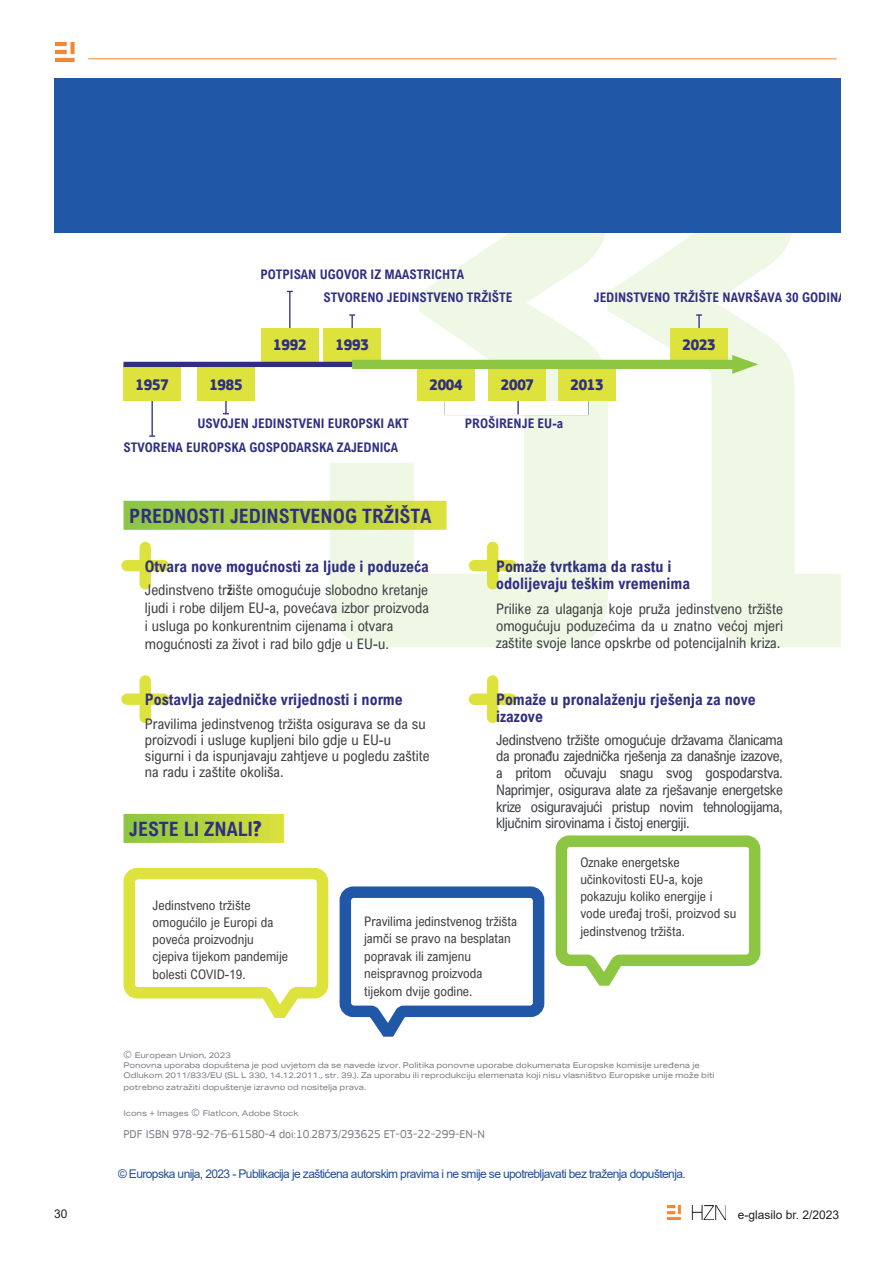
<style>
.page{position:relative;width:893px;height:1263px;background:#fff}
.page>*{position:absolute;margin:0;border:0;box-sizing:border-box;transform-origin:0 0}
.t1{font:700 19.8px "Arial Nova Cond";color:#302e81}
.t2{font:700 15.9px/17.2px "Arial Nova Cond";color:#302e81}
.t3{font:700 15.9px "EC Square Sans Cond Pro";letter-spacing:-.01em;color:#302e81}
.t4{font:14.55px/16.8px "Arial Nova Cond";color:#3d3f43}
.t5{font:13.2px/17.4px "Arial Nova Cond";color:#3d3f43}
.t6{font:700 13.2px/23.7px "Arial Nova Cond";color:#302e82}
.t7{font:12px "Arial";letter-spacing:-.05em;color:#204d97}
.t8{font:12px "Arial";color:#231f20}
.t9{font:11.85px "EC Square Sans Pro";color:#757a81}
.t10{font:7.95px/10.4px "Aktiv Grotesk Ex";color:#767880}
.t11{font:7.95px "Aktiv Grotesk Ex";color:#757a81}
.s1{font-weight:700}
.s2{font-family:"EC Square Sans Cond Pro";font-size:22.5px}
.s3{font-family:"EC Square Sans Pro";font-size:10.5px;color:#757a81}
.s4{color:#757a81}
.s5{font-family:"EC Square Sans Pro";font-size:10.5px}
</style>
<div class="page">
<img style="left:55px;top:42px;width:19px;height:19px">
<img style="left:668px;top:1206px;width:57px;height:13px">
<hr style="left:88px;top:59px;width:749px;height:1px;background:#f58630">
<svg style="left:608px;top:233px;width:232px;height:414px"></svg>
<svg style="left:330px;top:233px;width:278px;height:414px;fill:#eff7e5"></svg>
<div style="left:54px;top:79px;width:786px;height:154px;background:#2058a7"></div>
<svg style="left:121px;top:542px;width:48px;height:47px"></svg>
<svg style="left:121px;top:675px;width:48px;height:48px"></svg>
<svg style="left:469px;top:542px;width:48px;height:47px"></svg>
<svg style="left:469px;top:675px;width:48px;height:48px"></svg>
<svg style="left:223px;top:401px;width:6px;height:13px"></svg>
<svg style="left:149px;top:435px;width:6px;height:2px"></svg>
<svg style="left:349px;top:314px;width:6px;height:14px"></svg>
<svg style="left:696px;top:314px;width:6px;height:14px"></svg>
<div style="left:445px;top:400px;width:143px;height:15px;background:#fff"></div>
<svg style="left:517px;top:401px;width:2px;height:13px"></svg>
<div style="left:197px;top:364px;width:58px;height:37px;background:#dde23c"></div>
<div style="left:124px;top:364px;width:57px;height:37px;background:#dde23c"></div>
<div style="left:261px;top:328px;width:57px;height:36px;background:#dde23c"></div>
<div style="left:323px;top:328px;width:58px;height:36px;background:#dde23c"></div>
<div style="left:670px;top:328px;width:58px;height:36px;background:#dde23c"></div>
<div style="left:417px;top:364px;width:58px;height:37px;background:#dde23c"></div>
<div style="left:558px;top:364px;width:58px;height:37px;background:#dde23c"></div>
<div style="left:489px;top:364px;width:57px;height:37px;background:#dde23c"></div>
<div style="left:124px;top:501px;width:323px;height:29px;background:linear-gradient(to right,#88c443,#dae13c)"></div>
<div style="left:124px;top:814px;width:160px;height:29px;background:linear-gradient(to right,#88c443,#d9e03c)"></div>
<div style="left:352px;top:360px;width:391px;height:9px;background:#8cc642"></div>
<svg style="left:732px;top:355px;width:26px;height:19px"></svg>
<svg style="left:123px;top:830px;width:638px;height:207px"></svg>
<div style="left:124px;top:362px;width:228px;height:5px;background:#302e82"></div>
<p class="t8" style="left:54px;top:1206px;width:15px">30</p>
<p class="t6" style="left:324px;top:262px;width:190px;text-indent:-63px">POTPISAN UGOVOR IZ MAASTRICHTA<br>STVORENO JEDINSTVENO TRŽIŠTE</p>
<p class="t6" style="left:594px;top:285px;width:253px">JEDINSTVENO TRŽIŠTE NAVRŠAVA 30 GODINA</p>
<p class="t3" style="left:273px;top:335px;width:35px">1992</p>
<p class="t3" style="left:335px;top:335px;width:35px">1993</p>
<p class="t3" style="left:682px;top:335px;width:35px">2023</p>
<p class="t3" style="left:136px;top:375px;width:35px">1957</p>
<p class="t3" style="left:209px;top:375px;width:35px">1985</p>
<p class="t3" style="left:429px;top:375px;width:35px">2004</p>
<p class="t3" style="left:501px;top:375px;width:35px">2007</p>
<p class="t3" style="left:570px;top:375px;width:35px">2013</p>
<p class="t6" style="left:124px;top:411px;width:287px;text-indent:74px">USVOJEN JEDINSTVENI EUROPSKI AKT<br>STVORENA EUROPSKA GOSPODARSKA ZAJEDNICA</p>
<p class="t6" style="left:465px;top:411px;width:100px">PROŠIRENJE EU-a</p>
<h1 class="t1" style="left:129px;top:504px;width:304px">PREDNOSTI JEDINSTVENOG TRŽIŠTA</h1>
<p class="t2" style="left:145px;top:557px;width:286px">Otvara nove mogućnosti za ljude i poduzeća</p>
<p class="t4" style="left:145px;top:581px;width:285px;line-height:18px">Jedinstveno tr<span class="s1">ž</span>ište omogućuje slobodno kretanje ljudi i robe diljem EU-a, povećava izbor proizvoda i usluga po konkurentnim cijenama i otvara mogućnosti za život i rad bilo gdje u EU-u.</p>
<p class="t2" style="left:145px;top:690px;width:259px">Postavlja zajedničke vrijednosti i norme</p>
<p class="t4" style="left:145px;top:715px;width:286px;line-height:16px">Pravilima jedinstvenog tržišta osigurava se da su proizvodi i usluge kupljeni bilo gdje u EU-u sigurni i da ispunjavaju zahtjeve u pogledu zaštite na radu i zaštite okoliša.</p>
<h1 class="t1" style="left:129px;top:817px;width:134px">JESTE LI ZNALI<span class="s2">?</span></h1>
<p class="t2" style="left:496px;top:557px;width:196px">Pomaže tvrtkama da rastu i odolijevaju teškim vremenima</p>
<p class="t4" style="left:496px;top:600px;width:288px;text-align:justify">Prilike za ulaganja koje pruža jedinstveno tržište omogućuju poduzećima da u znatno većoj mjeri zaštite svoje lance opskrbe od potencijalnih kriza.</p>
<p class="t2" style="left:496px;top:690px;width:261px">Pomaže u pronalaženju rješenja za nove izazove</p>
<p class="t4" style="left:496px;top:731px;width:288px;text-align:justify">Jedinstveno tržište omogućuje državama članicama da pronađu zajednička rješenja za današnje izazove, a pritom očuvaju snagu svog gospodarstva.<br>Naprimjer, osigurava alate za rješavanje energetske krize osiguravajući pristup novim tehnologijama, ključnim sirovinama i čistoj energiji.</p>
<p class="t5" style="left:153px;top:896px;width:137px">Jedinstveno tržište omogućilo je Europi da poveća proizvodnju cjepiva tijekom pandemije bolesti COVID-19.</p>
<p class="t5" style="left:364px;top:912px;width:154px">Pravilima jedinstvenog tržišta jamči se pravo na besplatan popravak ili zamjenu neispravnog proizvoda tijekom dvije godine.</p>
<p class="t5" style="left:580px;top:853px;width:158px">Oznake energetske učinkovitosti EU-a, koje pokazuju koliko energije i vode uređaj troši, proizvod su jedinstvenog tržišta.</p>
<p class="t10" style="left:123px;top:1050px;width:578px"><span class="s3">©</span> <span class="s4">European Union, 2023<br></span>Ponovna uporaba dopuštena je pod uvjetom da se navede izvor. Politika ponovne uporabe dokumenata Europske komisije uređena je</p>
<p class="t10" style="left:123px;top:1069px;width:593px;line-height:11.7px">Odlukom 2011/833/EU (SL L 330, 14.12.2011., str. 39.). Za uporabu ili reprodukciju elemenata koji nisu vlasništvo Europske unije može biti potrebno zatražiti dopuštenje izravno od nositelja prava<span class="s4">.</span></p>
<p class="t11" style="left:123px;top:1108px;width:176px">Icons + Images <span class="s5">©</span> FlatIcon, Adobe Stock</p>
<p class="t9" style="left:124px;top:1127px;width:363px">PDF ISBN 978-92-76-61580-4 doi:10.2873/293625 ET-03-22-299-EN-N</p>
<p class="t7" style="left:118px;top:1166px;width:569px">© Europska unija, 2023 - Publikacija je zaštićena autorskim pravima i ne smije se upotrebljavati bez traženja dopuštenja.</p>
<p class="t8" style="left:738px;top:1206px;width:103px">e-glasilo br. 2/2023</p>
</div>
